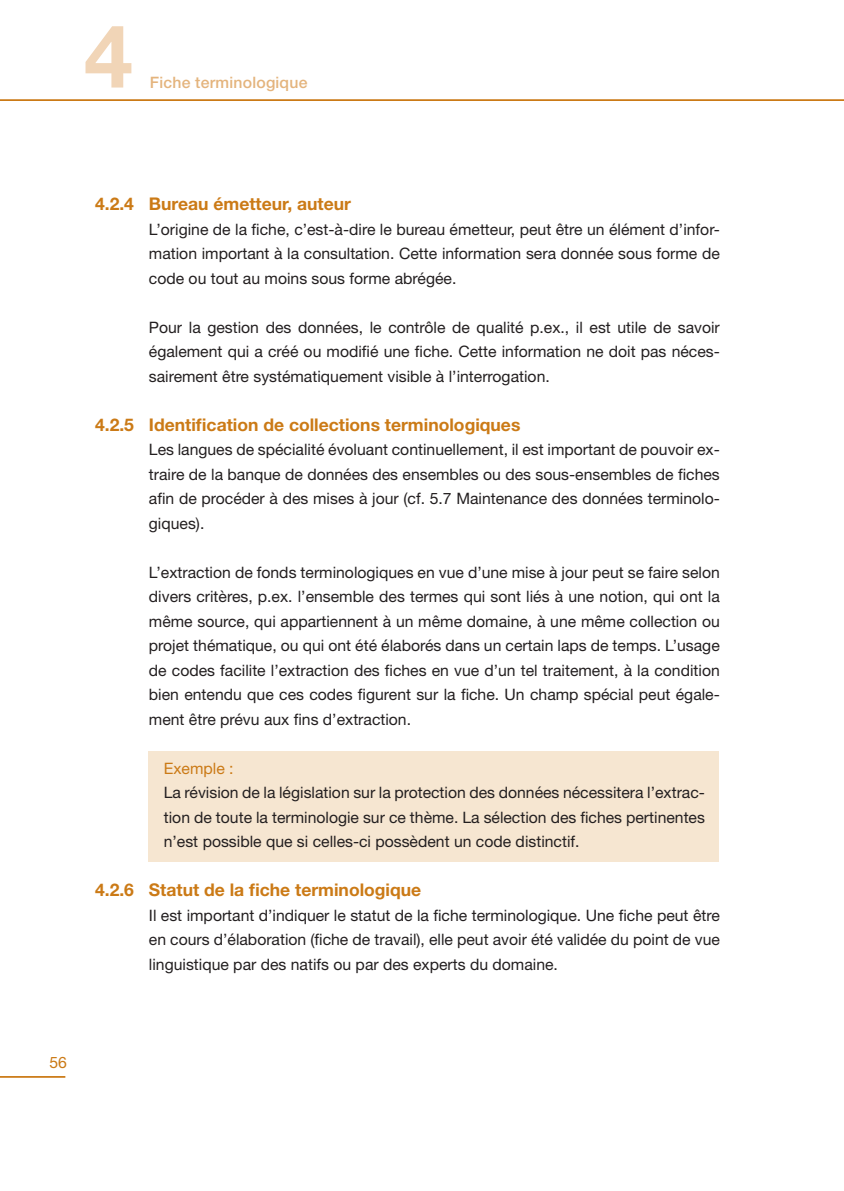
<style>
.page{position:relative;width:844px;height:1191px;background:#fff}
.page>*{position:absolute;margin:0;border:0;box-sizing:border-box;transform-origin:0 0}
.t1{font:700 87.5px "Helvetica Neue LT Std";color:#f1d5b7}
.t2{font:700 17.5px "Helvetica Neue LT Std";color:#cb7a16}
.t3{font:15.75px/24.5px "Helvetica Neue LT Std";color:#231f20;text-align:justify}
.t4{font:500 15.75px "Helvetica Neue LT Std";letter-spacing:.015em;color:#e4b47d}
.t5{font:15.75px "Helvetica Neue LT Std";color:#cb7a16}
</style>
<div class="page">
<div style="left:148px;top:750px;width:571px;height:111px;background:#f6e6d1"></div>
<hr style="left:0;top:99px;width:843px;height:2px;background:#cb7a16">
<hr style="left:0;top:1076px;width:65px;height:1px;background:#cb7a16">
<h1 class="t1" style="left:84px;top:2px;width:50px">4</h1>
<p class="t4" style="left:150px;top:73px;width:159px">Fiche terminologique</p>
<p class="t2" style="left:95px;top:193px;width:40px">4.2.4</p>
<p class="t2" style="left:95px;top:413px;width:40px">4.2.5</p>
<p class="t2" style="left:95px;top:879px;width:40px">4.2.6</p>
<p class="t2" style="left:149px;top:193px;width:203px">Bureau émetteur, auteur</p>
<p class="t3" style="left:149px;top:216px;width:572px">L’origine de la fiche, c’est-à-dire le bureau émetteur, peut être un élément d’infor&shy;mation important à la consultation. Cette information sera donnée sous forme de code ou tout au moins sous forme abrégée.</p>
<p class="t3" style="left:149px;top:314px;width:572px">Pour la gestion des données, le contrôle de qualité p.ex., il est utile de savoir également qui a créé ou modifié une fiche. Cette information ne doit pas néces&shy;sairement être systématiquement visible à l’interrogation.</p>
<p class="t2" style="left:149px;top:413px;width:373px">Identification de collections terminologiques</p>
<p class="t3" style="left:149px;top:437px;width:572px">Les langues de spécialité évoluant continuellement, il est important de pouvoir ex&shy;traire de la banque de données des ensembles ou des sous-ensembles de fiches afin de procéder à des mises à jour (cf. 5.7 Maintenance des données terminolo&shy;giques).</p>
<p class="t3" style="left:149px;top:559px;width:572px">L’extraction de fonds terminologiques en vue d’une mise à jour peut se faire selon divers critères, p.ex. l’ensemble des termes qui sont liés à une notion, qui ont la même source, qui appartiennent à un même domaine, à une même collection ou projet thématique, ou qui ont été élaborés dans un certain laps de temps. L’usage de codes facilite l’extraction des fiches en vue d’un tel traitement, à la condition bien entendu que ces codes figurent sur la fiche. Un champ spécial peut égale&shy;ment être prévu aux fins d’extraction.</p>
<p class="t5" style="left:164px;top:759px;width:71px">Exemple :</p>
<p class="t3" style="left:164px;top:780px;width:542px">La révision de la législation sur la protection des données nécessitera l’extrac&shy;tion de toute la terminologie sur ce thème. La sélection des fiches pertinentes n’est possible que si celles-ci possèdent un code distinctif.</p>
<p class="t2" style="left:149px;top:879px;width:274px">Statut de la fiche terminologique</p>
<p class="t3" style="left:149px;top:902px;width:572px">Il est important d’indiquer le statut de la fiche terminologique. Une fiche peut être en cours d’élaboration (fiche de travail), elle peut avoir été validée du point de vue linguistique par des natifs ou par des experts du domaine.</p>
<p class="t5" style="left:49px;top:1053px;width:19px">56</p>
</div>
